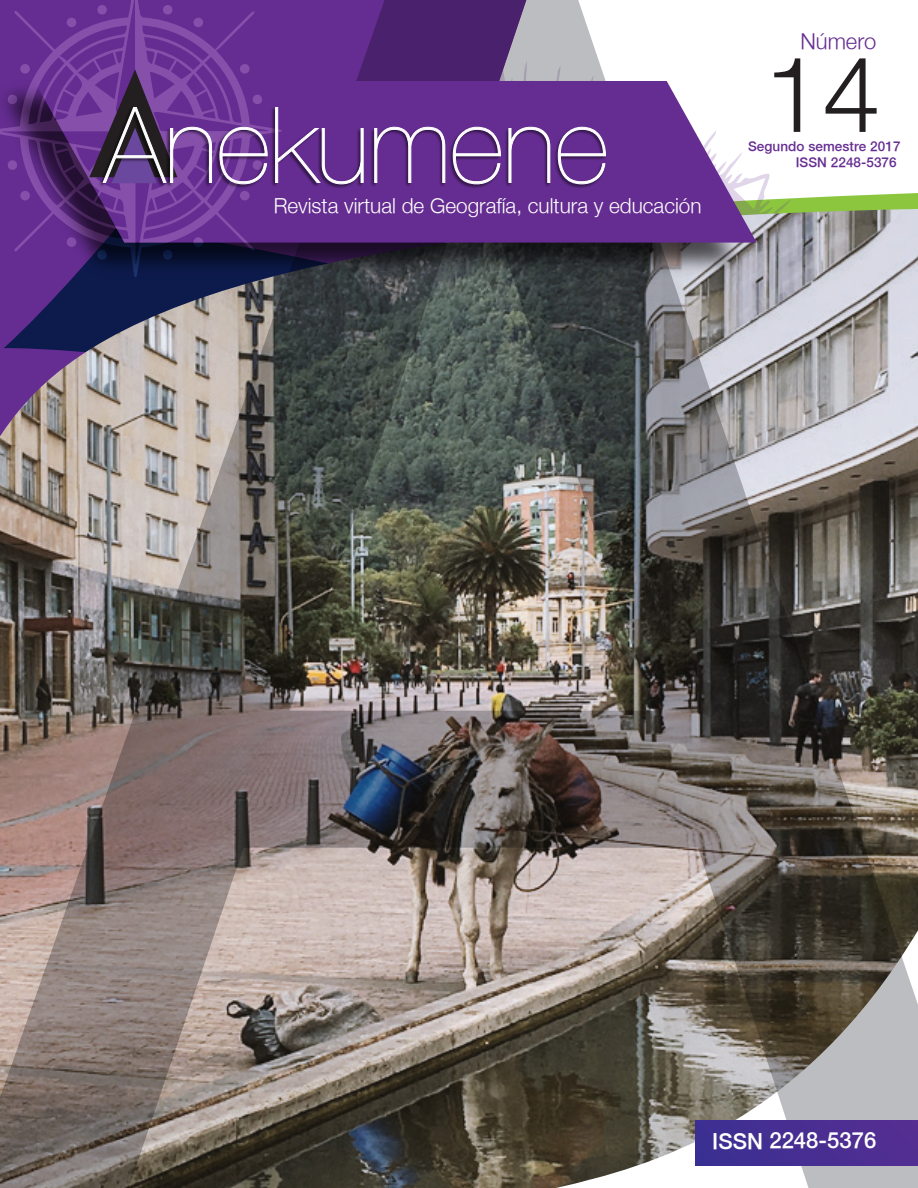
<style>
.page{position:relative;width:918px;height:1188px;background:#fff}
.page>*{position:absolute;margin:0;border:0;box-sizing:border-box;transform-origin:0 0}
.t1{font:105px "Helvetica Neue";color:#fff}
.t2{font:300 105px "Helvetica Neue";color:#231f20}
.t3{font:500 22.2px "Helvetica Neue";letter-spacing:-.005em;color:#fff}
.t4{font:300 21.9px "Helvetica Neue";color:#652d91}
.t5{font:300 20.7px "Helvetica Neue";color:#fff}
.t6{font:500 13.5px "Helvetica Neue";letter-spacing:.005em;color:#652d91}
</style>
<div class="page">
<img style="left:0;top:0;width:918px;height:1188px">
<img style="left:0;top:76px;width:754px;height:206px">
<svg style="left:282px;top:81px;width:475px;height:162px;fill:#652d91"></svg>
<svg style="left:0;top:0;width:282px;height:278px;fill:#652d91"></svg>
<svg style="left:193px;top:237px;width:10px;height:10px"></svg>
<svg style="left:67px;top:237px;width:10px;height:10px"></svg>
<div style="left:67px;top:18px;width:10px;height:9px;background:#854faa;border-radius:50%"></div>
<svg style="left:20px;top:191px;width:10px;height:10px"></svg>
<div style="left:240px;top:64px;width:10px;height:10px;background:#854faa;border-radius:50%"></div>
<div style="left:8px;top:160px;width:9px;height:10px;background:#854faa;border-radius:50%"></div>
<div style="left:193px;top:18px;width:10px;height:9px;background:#854faa;border-radius:50%"></div>
<svg style="left:20px;top:64px;width:10px;height:10px"></svg>
<svg style="left:97px;top:250px;width:10px;height:10px"></svg>
<svg style="left:163px;top:250px;width:10px;height:10px"></svg>
<svg style="left:8px;top:94px;width:9px;height:10px"></svg>
<svg style="left:163px;top:5px;width:10px;height:10px"></svg>
<svg style="left:97px;top:5px;width:10px;height:10px"></svg>
<img style="left:97px;top:90px;width:513px;height:124px">
<svg style="left:89px;top:69px;width:123px;height:114px"></svg>
<svg style="left:220px;top:127px;width:48px;height:57px"></svg>
<svg style="left:275px;top:107px;width:89px;height:77px"></svg>
<svg style="left:374px;top:127px;width:71px;height:56px"></svg>
<svg style="left:453px;top:127px;width:48px;height:57px"></svg>
<svg style="left:509px;top:127px;width:41px;height:56px"></svg>
<svg style="left:558px;top:127px;width:48px;height:57px"></svg>
<div style="left:695px;top:1120px;width:223px;height:46px;background:linear-gradient(to right,#3a2f92,#552e92)"></div>
<h1 class="t1" style="left:104px;top:85px;width:505px">Anekumene</h1>
<p class="t5" style="left:274px;top:193px;width:429px">Revista virtual de Geografía, cultura y educación</p>
<p class="t4" style="left:800px;top:28px;width:77px">Número</p>
<h1 class="t2" style="left:764px;top:30px;width:118px">14</h1>
<p class="t6" style="left:796px;top:154px;width:102px">ISSN 2248-5376</p>
<p class="t6" style="left:748px;top:138px;width:154px">Segundo semestre 2017</p>
<p class="t3" style="left:712px;top:1127px;width:166px">ISSN 2248-5376</p>
</div>
